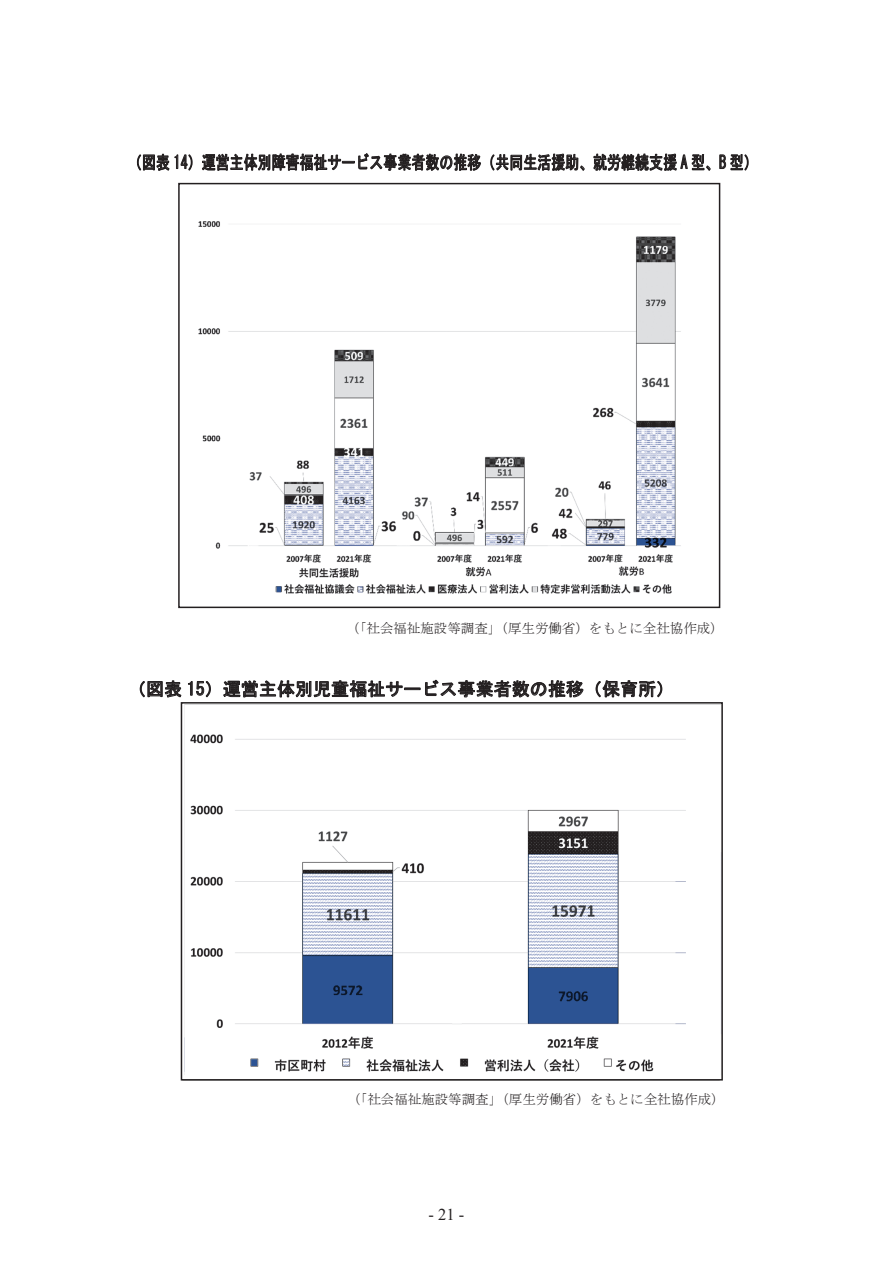
<style>
.page{position:relative;width:893px;height:1263px;background:#fff}
.page>*{position:absolute;margin:0;border:0;box-sizing:border-box;transform-origin:0 0}
.t1{font:18px "MS Gothic";letter-spacing:.005em;color:#231f20;scale:.77 1}
.t2{font:18px "MS Gothic";letter-spacing:.005em;color:#231f20}
.t3{font:16.5px "Times New Roman";color:#231f20}
.t4{font:13.5px "MS Mincho";color:#231f20}
</style>
<div class="page">
<svg style="left:137px;top:154px;width:32px;height:17px"></svg>
<svg style="left:175px;top:154px;width:17px;height:17px"></svg>
<svg style="left:202px;top:153px;width:279px;height:30px"></svg>
<svg style="left:490px;top:153px;width:95px;height:30px"></svg>
<svg style="left:593px;top:153px;width:118px;height:18px"></svg>
<svg style="left:719px;top:154px;width:30px;height:17px"></svg>
<svg style="left:140px;top:680px;width:41px;height:17px"></svg>
<svg style="left:188px;top:681px;width:23px;height:16px"></svg>
<svg style="left:223px;top:680px;width:361px;height:18px"></svg>
<svg style="left:596px;top:680px;width:66px;height:17px"></svg>
<img style="left:181px;top:184px;width:539px;height:422px">
<img style="left:184px;top:704px;width:538px;height:374px">
<h1 class="t1" style="left:128px;top:153px;width:819px">（図表 14）運営主体別障害福祉サービス事業者数の推移（共同生活援助、就労継続支援 A 型、B 型）</h1>
<p class="t4" style="left:346px;top:621px;width:379px">（「社会福祉施設等調査」（厚生労働省）をもとに全社協作成）</p>
<h1 class="t2" style="left:128px;top:680px;width:548px">（図表 15）運営主体別児童福祉サービス事業者数の推移（保育所）</h1>
<p class="t4" style="left:347px;top:1092px;width:379px">（「社会福祉施設等調査」（厚生労働省）をもとに全社協作成）</p>
<p class="t3" style="left:429px;top:1203px;width:37px">- 21 -</p>
</div>
